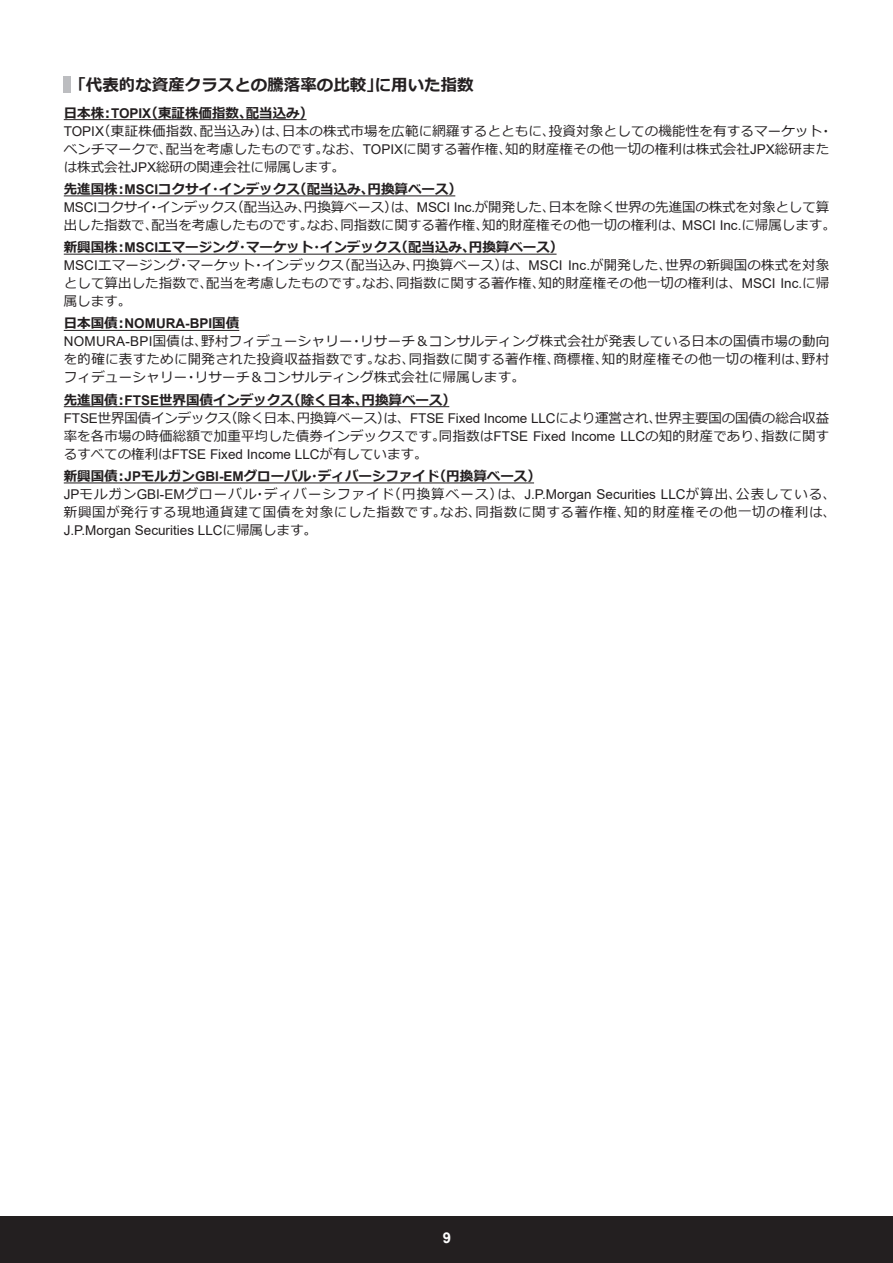
<style>
.page{position:relative;width:893px;height:1263px;background:#fff}
.page>*{position:absolute;margin:0;border:0;box-sizing:border-box;transform-origin:0 0}
.t1{font:700 16.5px "Meiryo";color:#231f20}
.t2{font:700 14.85px "Arial";color:#fff}
.t3{font:13.5px/18px "Meiryo";letter-spacing:.01em;color:#231f20}
.t4{font:13.5px/18px "Meiryo";letter-spacing:.055em;color:#231f20}
.t5{font:13.5px "Arial";color:#231f20}
.t6{font:700 13.5px "Arial";color:#231f20}
.s1{font-weight:700}
.s2{font-family:"Arial";font-weight:700}
.s3{font-family:"Arial"}
.s4{font-family:"Meiryo"}
</style>
<div class="page">
<div style="left:0;top:1216px;width:893px;height:47px;background:#231f20"></div>
<hr style="left:64px;top:119px;width:243px;height:1px;background:#231f20">
<hr style="left:64px;top:196px;width:391px;height:1px;background:#231f20">
<hr style="left:64px;top:254px;width:493px;height:1px;background:#231f20">
<hr style="left:64px;top:330px;width:175px;height:1px;background:#231f20">
<hr style="left:64px;top:406px;width:385px;height:1px;background:#231f20">
<hr style="left:64px;top:483px;width:470px;height:1px;background:#231f20">
<div style="left:64px;top:77px;width:7px;height:16px;background:#bcbdc0"></div>
<p class="t1" style="left:69px;top:73px;width:406px">「代表的な資産クラスとの騰落率の比較」に用いた指数</p>
<p class="t3" style="left:64px;top:104px;width:770px"><span class="s1">日本株︓</span><span class="s2">TOPIX</span><span class="s1">（東証株価指数、配当込み）<br></span><span class="s3">TOPIX</span>（東証株価指数、配当込み）は、日本の株式市場を広範に網羅するとともに、投資対象としての機能性を有するマーケット・ベンチマークで、配当を考慮したものです。なお、<span class="s3">TOPIX</span>に関する著作権、知的財産権その他一切の権利は株式会社<span class="s3">JPX</span>総研または株式会社<span class="s3">JPX</span>総研の関連会社に帰属します。</p>
<p class="t3" style="left:64px;top:181px;width:774px"><span class="s1">先進国株︓</span><span class="s2">MSCI</span><span class="s1">コクサイ・インデックス（配当込み、円換算ベース）<br></span><span class="s3">MSCI</span>コクサイ・インデックス（配当込み、円換算ベース）は、<span class="s3">MSCI Inc.</span>が開発した、日本を除く世界の先進国の株式を対象として算出した指数で、配当を考慮したものです。なお、同指数に関する著作権、知的財産権その他一切の権利は、<span class="s3">MSCI Inc.</span>に帰属します。</p>
<p class="t3" style="left:64px;top:239px;width:767px"><span class="s1">新興国株︓</span><span class="s2">MSCI</span><span class="s1">エマージング・マーケット・インデックス（配当込み、円換算ベース）<br></span><span class="s3">MSCI</span>エマージング・マーケット・インデックス（配当込み、円換算ベース）は、<span class="s3">MSCI Inc.</span>が開発した、世界の新興国の株式を対象として算出した指数で、配当を考慮したものです。なお、同指数に関する著作権、知的財産権その他一切の権利は、<span class="s3">MSCI Inc.</span>に帰属します。</p>
<p class="t6" style="left:64px;top:314px;width:177px"><span class="s4">日本国債︓</span>NOMURA-BPI<span class="s4">国債</span></p>
<p class="t3" style="left:64px;top:333px;width:767px;text-align:justify"><span class="s3">NOMURA-BPI</span>国債は、野村フィデューシャリー・リサーチ＆コンサルティング株式会社が発表している日本の国債市場の動向を的確に表すために開発された投資収益指数です。なお、同指数に関する著作権、商標権、知的財産権その他一切の権利は、野村フィデューシャリー・リサーチ＆コンサルティング株式会社に帰属します。</p>
<p class="t3" style="left:64px;top:391px;width:767px"><span class="s1">先進国債︓</span><span class="s2">FTSE</span><span class="s1">世界国債インデックス（除く日本、円換算ベース）<br></span><span class="s3">FTSE</span>世界国債インデックス（除く日本、円換算ベース）は、<span class="s3">FTSE Fixed Income LLC</span>により運営され、世界主要国の国債の総合収益率を各市場の時価総額で加重平均した債券インデックスです。同指数は<span class="s3">FTSE Fixed Income LLC</span>の知的財産であり、指数に関す</p>
<p class="t5" style="left:64px;top:445px;width:365px"><span class="s4">るすべての権利は</span>FTSE Fixed Income LLC<span class="s4">が有しています。</span></p>
<p class="t4" style="left:64px;top:468px;width:774px"><span class="s1">新興国債︓</span><span class="s2">JP</span><span class="s1">モルガン</span><span class="s2">GBI-EM</span><span class="s1">グローバル・ディバーシファイド（円換算ベース）<br></span><span class="s3">JP</span>モルガン<span class="s3">GBI-EM</span>グローバル・ディバーシファイド（円換算ベース）は、<span class="s3">J.P.Morgan Securities LLC</span>が算出、公表している、新興国が発行する現地通貨建て国債を対象にした指数です。なお、同指数に関する著作権、知的財産権その他一切の権利は、</p>
<p class="t5" style="left:64px;top:521px;width:255px">J.P.Morgan Securities LLC<span class="s4">に帰属します。</span></p>
<p class="t2" style="left:443px;top:1227px;width:10px">9</p>
</div>
